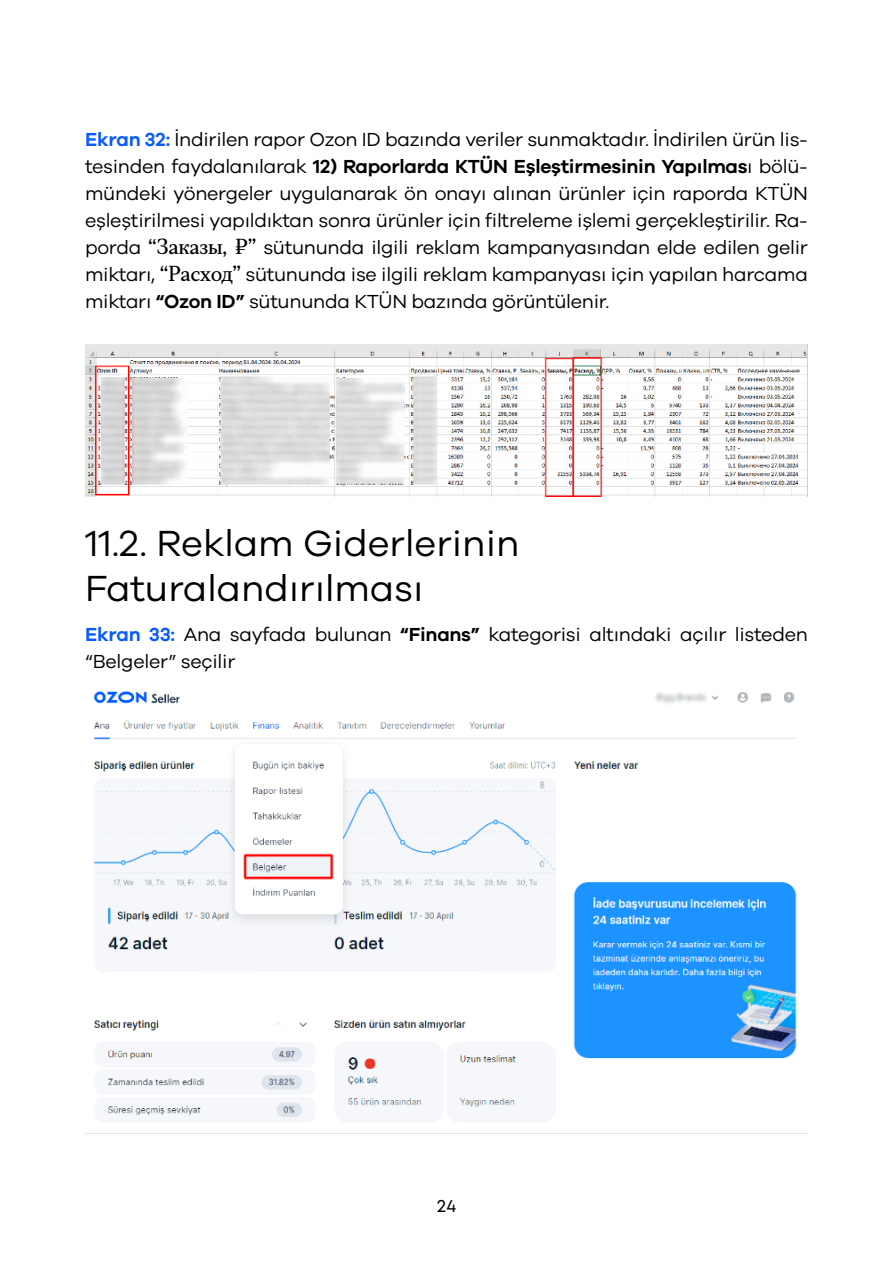
<style>
.page{position:relative;width:893px;height:1263px;background:#fff}
.page>*{position:absolute;margin:0;border:0;box-sizing:border-box;transform-origin:0 0}
.t1{font:37.5px/45px "Galano Grotesque W05";color:#000}
.t2{font:19.5px/27px "Galano Grotesque W05";letter-spacing:-.015em;color:#000;text-align:justify}
.t3{font:18px "Mont";color:#000}
.s1{font-weight:600;color:#095bfc}
.s2{font-weight:600}
.s3{font-family:"TT Jenevers"}
</style>
<div class="page">
<img style="left:85px;top:344px;width:723px;height:152px">
<img style="left:93px;top:691px;width:704px;height:430px">
<p class="t2" style="left:85px;top:125px;width:724px"><span class="s1">Ekran 32:</span> İndirilen rapor Ozon ID bazında veriler sunmaktadır. İndirilen ürün lis&shy;tesinden faydalanılarak <span class="s2">12) Raporlarda KTÜN Eşleştirmesinin Yapılmas</span>ı bölü&shy;mündeki yönergeler uygulanarak ön onayı alınan ürünler için raporda KTÜN eşleştirilmesi yapıldıktan sonra ürünler için filtreleme işlemi gerçekleştirilir. Ra&shy;porda <span class="s3">“Заказы, ₽”</span> sütununda ilgili reklam kampanyasından elde edilen gelir miktarı, <span class="s3">“Расход”</span> sütununda ise ilgili reklam kampanyası için yapılan harcama miktarı <span class="s2">“Ozon ID”</span> sütununda KTÜN bazında görüntülenir.</p>
<h1 class="t1" style="left:85px;top:520px;width:436px">11.2. Reklam Giderlerinin<br>Faturalandırılması</h1>
<p class="t2" style="left:85px;top:621px;width:724px"><span class="s1">Ekran 33:</span> Ana sayfada bulunan <span class="s2">“Finans”</span> kategorisi altındaki açılır listeden “Belgeler” seçilir</p>
<p class="t3" style="left:437px;top:1194px;width:21px">24</p>
</div>
